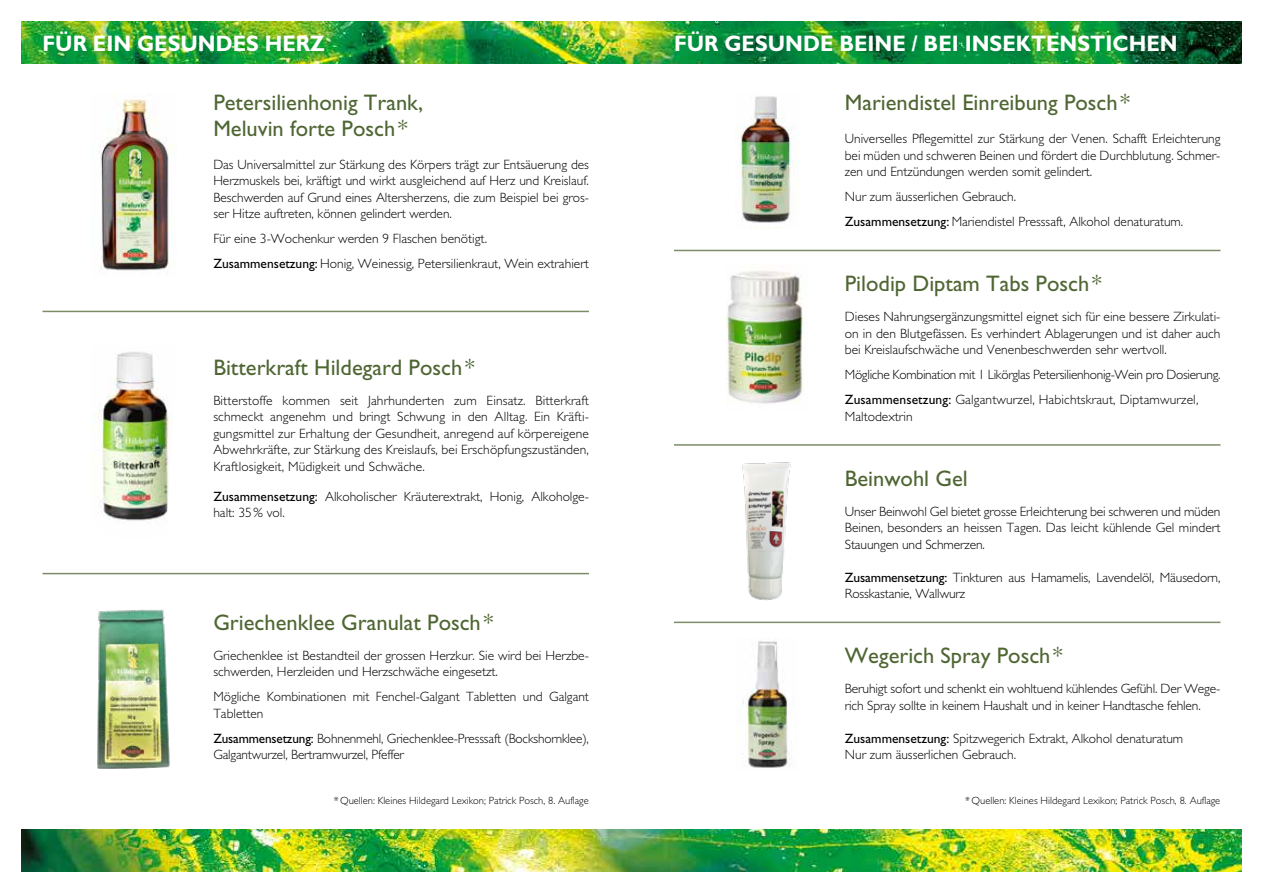
<style>
.page{position:relative;width:1263px;height:893px;background:#fff}
.page>*{position:absolute;margin:0;border:0;box-sizing:border-box;transform-origin:0 0}
.t1{font:22.5px/25.5px "Gill Sans";color:#4f6633}
.t2{font:700 22.5px "Gill Sans";color:#fff;scale:.94 1}
.t3{font:300 13.5px/16.5px "Gill Sans";color:#000}
.t4{font:300 13.5px/25px "Gill Sans";letter-spacing:-.02em;color:#000}
.t5{font:300 10.5px "Gill Sans";color:#000}
.s1{font-weight:400}
</style>
<div class="page">
<img style="left:21px;top:21px;width:1221px;height:43px">
<img style="left:21px;top:829px;width:1221px;height:43px">
<img style="left:100px;top:99px;width:73px;height:175px">
<img style="left:92px;top:352px;width:80px;height:169px">
<img style="left:726px;top:270px;width:78px;height:134px">
<img style="left:742px;top:641px;width:48px;height:127px">
<img style="left:742px;top:462px;width:49px;height:138px">
<img style="left:740px;top:96px;width:51px;height:133px">
<img style="left:97px;top:609px;width:72px;height:160px">
<hr style="left:43px;top:311px;width:546px;height:1px;background:#4f6633">
<hr style="left:674px;top:250px;width:546px;height:1px;background:#4f6633">
<hr style="left:43px;top:573px;width:546px;height:1px;background:#4f6633">
<hr style="left:674px;top:444px;width:546px;height:2px;background:#4f6633">
<hr style="left:674px;top:622px;width:546px;height:1px;background:#4f6633">
<h1 class="t2" style="left:43px;top:30px;width:302px">FÜR EIN GESUNDES HERZ</h1>
<h1 class="t2" style="left:674px;top:30px;width:537px">FÜR GESUNDE BEINE / BEI INSEKTENSTICHEN</h1>
<h1 class="t1" style="left:213px;top:90px;width:211px">Petersilienhonig Trank,<br>Meluvin forte Posch *</h1>
<p class="t3" style="left:213px;top:156px;width:377px;text-align:justify">Das Universalmittel zur Stärkung des Körpers trägt zur Entsäuerung des Herzmuskels bei, kräftigt und wirkt ausgleichend auf Herz und Kreislauf.<br>Beschwerden auf Grund eines Altersherzens, die zum Beispiel bei gros&shy;ser Hitze auftreten, können gelindert werden.</p>
<p class="t3" style="left:213px;top:227px;width:377px;line-height:25px">Für eine 3-Wochenkur werden 9 Flaschen benötigt.<br><span class="s1">Zusammensetzung:</span> Honig, Weinessig, Petersilienkraut, Wein extrahiert</p>
<h1 class="t1" style="left:213px;top:354px;width:263px">Bitterkraft Hildegard Posch*</h1>
<p class="t3" style="left:213px;top:392px;width:377px;text-align:justify">Bitterstoffe kommen seit Jahrhunderten zum Einsatz. Bitterkraft schmeckt angenehm und bringt Schwung in den Alltag. Ein Kräfti&shy;gungsmittel zur Erhaltung der Gesundheit, anregend auf körpereigene Abwehrkräfte, zur Stärkung des Kreislaufs, bei Erschöpfungszuständen, Kraftlosigkeit, Müdigkeit und Schwäche.</p>
<p class="t3" style="left:213px;top:488px;width:377px"><span class="s1">Zusammensetzung:</span> Alkoholischer Kräuterextrakt, Honig, Alkoholge&shy;halt: 35% vol.</p>
<h1 class="t1" style="left:213px;top:609px;width:281px">Griechenklee Granulat Posch*</h1>
<p class="t3" style="left:213px;top:647px;width:377px">Griechenklee ist Bestandteil der grossen Herzkur. Sie wird bei Herzbe&shy;schwerden, Herzleiden und Herzschwäche eingesetzt.</p>
<p class="t3" style="left:213px;top:689px;width:377px">Mögliche Kombinationen mit Fenchel-Galgant Tabletten und Galgant<br>Tabletten</p>
<p class="t3" style="left:213px;top:730px;width:377px"><span class="s1">Zusammensetzung:</span> Bohnenmehl, Griechenklee-Presssaft (Bockshornklee),<br>Galgantwurzel, Bertramwurzel, Pfeffer</p>
<p class="t5" style="left:334px;top:795px;width:256px">*Quellen: Kleines Hildegard Lexikon; Patrick Posch, 8. Auflage</p>
<h1 class="t1" style="left:845px;top:90px;width:287px">Mariendistel Einreibung Posch*</h1>
<p class="t3" style="left:845px;top:131px;width:377px;text-align:justify">Universelles Pflegemittel zur Stärkung der Venen. Schafft Erleichterung bei müden und schweren Beinen und fördert die Durchblutung. Schmer&shy;zen und Entzündungen werden somit gelindert.</p>
<p class="t3" style="left:845px;top:185px;width:340px;line-height:25px">Nur zum äusserlichen Gebrauch.<br><span class="s1">Zusammensetzung:</span> Mariendistel Presssaft, Alkohol denaturatum.</p>
<h1 class="t1" style="left:845px;top:271px;width:258px">Pilodip Diptam Tabs Posch *</h1>
<p class="t3" style="left:845px;top:309px;width:377px;text-align:justify">Dieses Nahrungsergänzungsmittel eignet sich für eine bessere Zirkulati&shy;on in den Blutgefässen. Es verhindert Ablagerungen und ist daher auch bei Kreislaufschwäche und Venenbeschwerden sehr wertvoll.</p>
<p class="t4" style="left:845px;top:362px;width:377px">Mögliche Kombination mit 1 Likörglas Petersilienhonig-Wein pro Dosierung.<br><span class="s1">Zusammensetzung:</span> Galgantwurzel, Habichtskraut, Diptamwurzel,</p>
<p class="t3" style="left:845px;top:408px;width:69px">Maltodextrin</p>
<h1 class="t1" style="left:845px;top:466px;width:125px">Beinwohl Gel</h1>
<p class="t3" style="left:845px;top:503px;width:377px;text-align:justify">Unser Beinwohl Gel bietet grosse Erleichterung bei schweren und müden Beinen, besonders an heissen Tagen. Das leicht kühlende Gel mindert Stauungen und Schmerzen.</p>
<p class="t3" style="left:845px;top:569px;width:377px"><span class="s1">Zusammensetzung:</span> Tinkturen aus Hamamelis, Lavendelöl, Mäusedorn,<br>Rosskastanie, Wallwurz</p>
<h1 class="t1" style="left:845px;top:643px;width:219px">Wegerich Spray Posch *</h1>
<p class="t3" style="left:845px;top:681px;width:377px">Beruhigt sofort und schenkt ein wohltuend kühlendes Gefühl. Der Wege&shy;rich Spray sollte in keinem Haushalt und in keiner Handtasche fehlen.</p>
<p class="t3" style="left:845px;top:730px;width:340px"><span class="s1">Zusammensetzung:</span> Spitzwegerich Extrakt, Alkohol denaturatum<br>Nur zum äusserlichen Gebrauch.</p>
<p class="t5" style="left:965px;top:795px;width:256px">*Quellen: Kleines Hildegard Lexikon; Patrick Posch, 8. Auflage</p>
</div>
